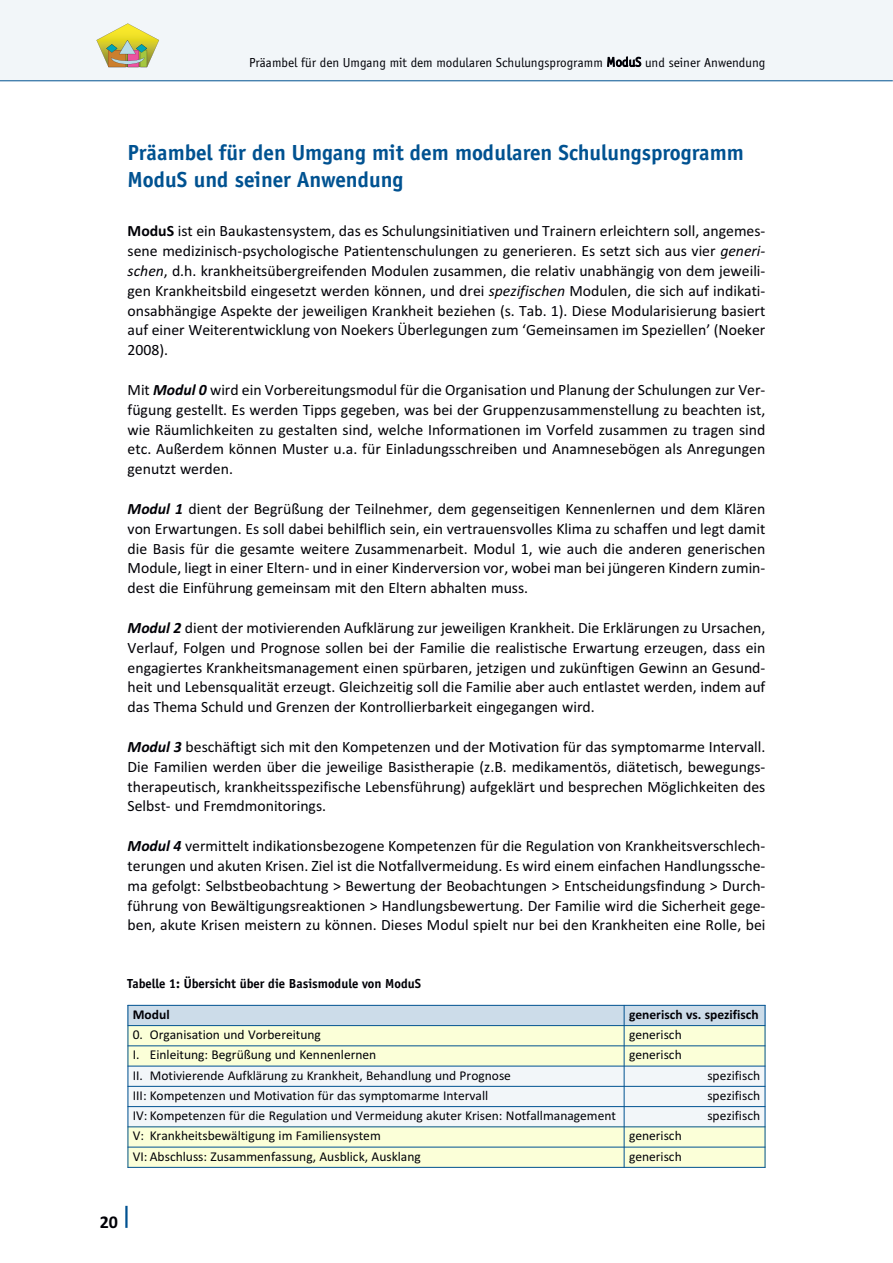
<style>
.page{position:relative;width:893px;height:1263px;background:#fff}
.page>*{position:absolute;margin:0;border:0;box-sizing:border-box;transform-origin:0 0}
.t1{font:700 22.5px/27px "Officina Sans";color:#005291}
.t2{font:700 18px "Calibri";color:#000006}
.t3{font:15.75px/19.8px "Calibri";color:#000006;text-align:justify}
.t4{font:13.5px "Calibri";color:#000006}
.t5{font:13.5px "Officina Sans";color:#000006}
.t6{font:700 13.5px "Officina Sans";color:#000006}
.t7{font:700 13.5px "Calibri";color:#000006}
.s1{font-weight:700}
.s2{font-style:italic}
.s3{font-weight:700;font-style:italic}
</style>
<div class="page">
<div style="left:0;top:0;width:893px;height:81px;background:#f2f6f9"></div>
<hr style="left:125px;top:1206px;width:3px;height:22px;background:#005291">
<hr style="left:0;top:80px;width:893px;height:1px;background:#005291">
<svg style="left:96px;top:23px;width:63px;height:44px"></svg>
<div style="left:128px;top:1005px;width:496px;height:20px;background:#ccdce9"></div>
<div style="left:624px;top:1005px;width:141px;height:20px;background:#ccdce9"></div>
<div style="left:128px;top:1025px;width:496px;height:21px;background:#fbffd8"></div>
<div style="left:624px;top:1025px;width:141px;height:21px;background:#fbffd8"></div>
<div style="left:128px;top:1046px;width:496px;height:20px;background:#fbffd8"></div>
<div style="left:624px;top:1046px;width:141px;height:20px;background:#fbffd8"></div>
<div style="left:128px;top:1066px;width:496px;height:20px;background:#f2f6f9"></div>
<div style="left:624px;top:1066px;width:141px;height:20px;background:#f2f6f9"></div>
<div style="left:128px;top:1086px;width:496px;height:20px;background:#f2f6f9"></div>
<div style="left:624px;top:1086px;width:141px;height:20px;background:#f2f6f9"></div>
<div style="left:128px;top:1106px;width:496px;height:21px;background:#f2f6f9"></div>
<div style="left:624px;top:1106px;width:141px;height:21px;background:#f2f6f9"></div>
<div style="left:128px;top:1127px;width:496px;height:20px;background:#fbffd8"></div>
<div style="left:624px;top:1127px;width:141px;height:20px;background:#fbffd8"></div>
<div style="left:128px;top:1147px;width:496px;height:21px;background:#fbffd8"></div>
<div style="left:624px;top:1147px;width:141px;height:21px;background:#fbffd8"></div>
<hr style="left:128px;top:1005px;width:1px;height:163px;background:#005291">
<hr style="left:624px;top:1005px;width:1px;height:163px;background:#005291">
<hr style="left:765px;top:1005px;width:1px;height:163px;background:#005291">
<hr style="left:128px;top:1005px;width:637px;height:1px;background:#005291">
<hr style="left:128px;top:1025px;width:637px;height:1px;background:#005291">
<hr style="left:128px;top:1045px;width:637px;height:1px;background:#005291">
<hr style="left:128px;top:1066px;width:637px;height:1px;background:#005291">
<hr style="left:128px;top:1086px;width:637px;height:1px;background:#005291">
<hr style="left:128px;top:1106px;width:637px;height:1px;background:#005291">
<hr style="left:128px;top:1126px;width:637px;height:1px;background:#005291">
<hr style="left:128px;top:1147px;width:637px;height:1px;background:#005291">
<hr style="left:128px;top:1167px;width:637px;height:1px;background:#005291">
<p class="t5" style="left:249px;top:54px;width:518px">Präambel für den Umgang mit dem modularen Schulungsprogramm ModuS und seiner Anwendung</p>
<h1 class="t1" style="left:128px;top:139px;width:618px">Präambel für den Umgang mit dem modularen Schulungsprogramm<br>ModuS und seiner Anwendung</h1>
<p class="t3" style="left:128px;top:221px;width:639px"><span class="s1">ModuS</span> ist ein Baukastensystem, das es Schulungsinitiativen und Trainern erleichtern soll, angemes&shy;sene medizinisch-psychologische Patientenschulungen zu generieren. Es setzt sich aus vier <span class="s2">generi&shy;schen</span>, d.h. krankheitsübergreifenden Modulen zusammen, die relativ unabhängig von dem jeweili&shy;gen Krankheitsbild eingesetzt werden können, und drei <span class="s2">spezifischen</span> Modulen, die sich auf indikati&shy;onsabhängige Aspekte der jeweiligen Krankheit beziehen (s. Tab. 1). Diese Modularisierung basiert auf einer Weiterentwicklung von Noekers Überlegungen zum ‘Gemeinsamen im Speziellen’ (Noeker 2008).</p>
<p class="t3" style="left:128px;top:380px;width:639px">Mit <span class="s3">Modul 0</span> wird ein Vorbereitungsmodul für die Organisation und Planung der Schulungen zur Ver&shy;fügung gestellt. Es werden Tipps gegeben, was bei der Gruppenzusammenstellung zu beachten ist, wie Räumlichkeiten zu gestalten sind, welche Informationen im Vorfeld zusammen zu tragen sind etc. Außerdem können Muster u.a. für Einladungsschreiben und Anamnesebögen als Anregungen genutzt werden.</p>
<p class="t3" style="left:128px;top:499px;width:639px"><span class="s3">Modul 1</span> dient der Begrüßung der Teilnehmer, dem gegenseitigen Kennenlernen und dem Klären von Erwartungen. Es soll dabei behilflich sein, ein vertrauensvolles Klima zu schaffen und legt damit die Basis für die gesamte weitere Zusammenarbeit. Modul 1, wie auch die anderen generischen Module, liegt in einer Eltern- und in einer Kinderversion vor, wobei man bei jüngeren Kindern zumin&shy;dest die Einführung gemeinsam mit den Eltern abhalten muss.</p>
<p class="t3" style="left:128px;top:617px;width:639px"><span class="s3">Modul 2</span> dient der motivierenden Aufklärung zur jeweiligen Krankheit. Die Erklärungen zu Ursachen, Verlauf, Folgen und Prognose sollen bei der Familie die realistische Erwartung erzeugen, dass ein engagiertes Krankheitsmanagement einen spürbaren, jetzigen und zukünftigen Gewinn an Gesund&shy;heit und Lebensqualität erzeugt. Gleichzeitig soll die Familie aber auch entlastet werden, indem auf das Thema Schuld und Grenzen der Kontrollierbarkeit eingegangen wird.</p>
<p class="t3" style="left:128px;top:736px;width:639px"><span class="s3">Modul 3</span> beschäftigt sich mit den Kompetenzen und der Motivation für das symptomarme Intervall.<br>Die Familien werden über die jeweilige Basistherapie (z.B. medikamentös, diätetisch, bewegungs&shy;therapeutisch, krankheitsspezifische Lebensführung) aufgeklärt und besprechen Möglichkeiten des Selbst- und Fremdmonitorings.</p>
<p class="t3" style="left:128px;top:836px;width:639px"><span class="s3">Modul 4</span> vermittelt indikationsbezogene Kompetenzen für die Regulation von Krankheitsverschlech&shy;terungen und akuten Krisen. Ziel ist die Notfallvermeidung. Es wird einem einfachen Handlungssche&shy;ma gefolgt: Selbstbeobachtung &gt; Bewertung der Beobachtungen &gt; Entscheidungsfindung &gt; Durch&shy;führung von Bewältigungsreaktionen &gt; Handlungsbewertung. Der Familie wird die Sicherheit gege&shy;ben, akute Krisen meistern zu können. Dieses Modul spielt nur bei den Krankheiten eine Rolle, bei</p>
<p class="t6" style="left:128px;top:975px;width:295px">Tabelle 1: Übersicht über die Basismodule von ModuS</p>
<p class="t7" style="left:133px;top:1006px;width:38px">Modul</p>
<p class="t7" style="left:629px;top:1006px;width:131px">generisch vs. spezifisch</p>
<p class="t4" style="left:133px;top:1026px;width:190px">0. Organisation und Vorbereitung</p>
<p class="t4" style="left:629px;top:1026px;width:54px">generisch</p>
<p class="t4" style="left:133px;top:1047px;width:245px">I. Einleitung: Begrüßung und Kennenlernen</p>
<p class="t4" style="left:629px;top:1047px;width:54px">generisch</p>
<p class="t4" style="left:133px;top:1067px;width:380px">II. Motivierende Aufklärung zu Krankheit, Behandlung und Prognose</p>
<p class="t4" style="left:707px;top:1067px;width:54px">spezifisch</p>
<p class="t4" style="left:133px;top:1087px;width:357px">III: Kompetenzen und Motivation für das symptomarme Intervall</p>
<p class="t4" style="left:707px;top:1087px;width:54px">spezifisch</p>
<p class="t4" style="left:133px;top:1107px;width:485px">IV: Kompetenzen für die Regulation und Vermeidung akuter Krisen: Notfallmanagement</p>
<p class="t4" style="left:707px;top:1107px;width:54px">spezifisch</p>
<p class="t4" style="left:133px;top:1128px;width:249px">V: Krankheitsbewältigung im Familiensystem</p>
<p class="t4" style="left:629px;top:1128px;width:54px">generisch</p>
<p class="t4" style="left:133px;top:1148px;width:290px">VI: Abschluss: Zusammenfassung, Ausblick, Ausklang</p>
<p class="t4" style="left:629px;top:1148px;width:54px">generisch</p>
<p class="t2" style="left:100px;top:1211px;width:20px">20</p>
</div>
